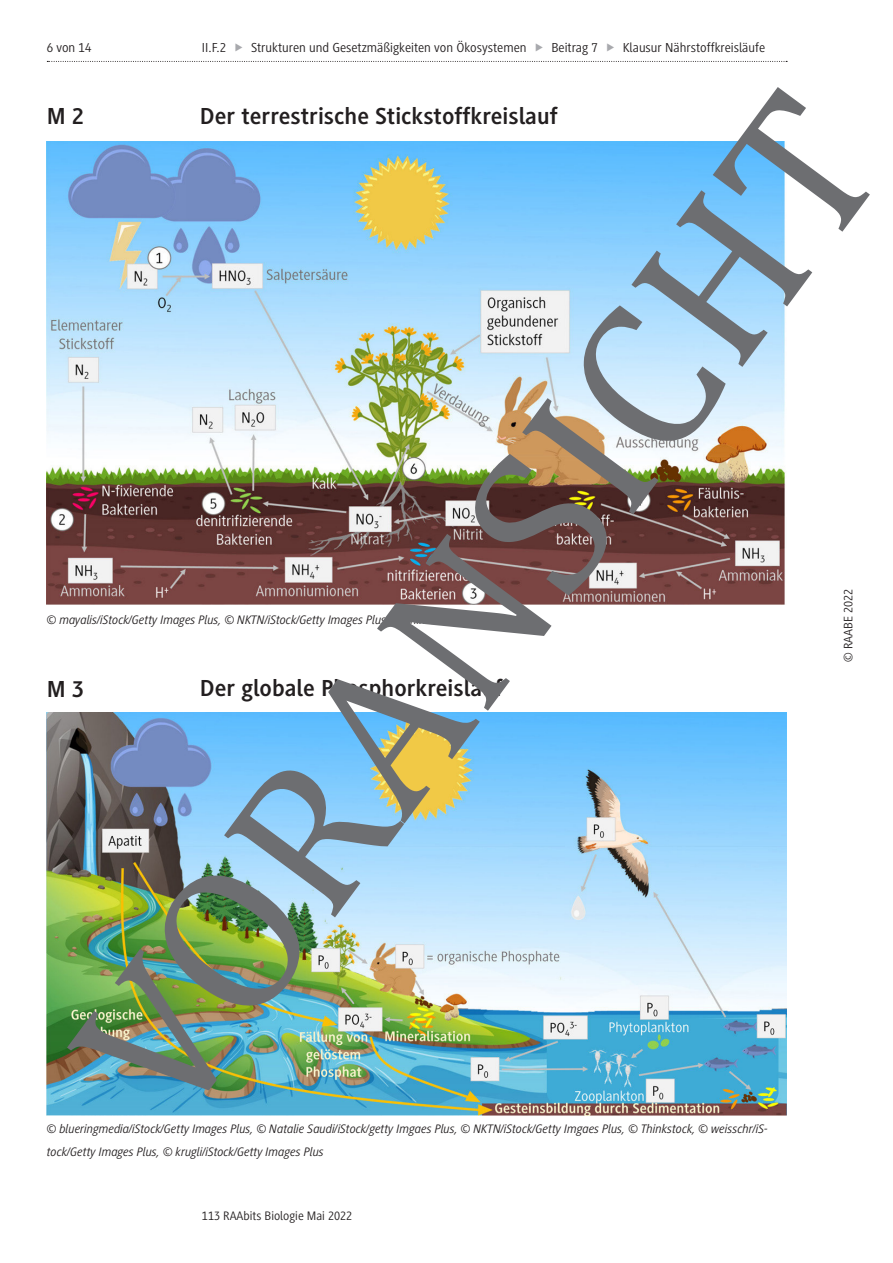
<style>
.page{position:relative;width:893px;height:1263px;background:#fff}
.page>*{position:absolute;margin:0;border:0;box-sizing:border-box;transform-origin:0 0}
.t1{font:207px "Cambria";color:#6d6e71}
.t2{font:700 24px "Generis Sans Pro";color:#231f20}
.t3{font:13.5px "Generis Sans Pro";color:#231f20}
.t4{font:italic 12.75px/22px "Generis Sans Pro";color:#231f20}
.t5{font:12.75px "Generis Sans Pro";color:#231f20}
</style>
<div class="page">
<svg style="left:47px;top:61px;width:740px;height:1px"></svg>
<img style="left:47px;top:142px;width:738px;height:463px">
<img style="left:47px;top:713px;width:740px;height:402px">
<p class="t3" style="left:47px;top:41px;width:46px">6 von 14</p>
<p class="t3" style="left:202px;top:41px;width:26px">II.F.2</p>
<p class="t3" style="left:251px;top:41px;width:277px">Strukturen und Gesetzmäßigkeiten von Ökosystemen</p>
<p class="t3" style="left:551px;top:41px;width:48px">Beitrag 7</p>
<p class="t3" style="left:623px;top:41px;width:144px">Klausur Nährstoffkreisläufe</p>
<h1 class="t1" style="left:19px;top:1012px;width:1205px;rotate:-53deg">VORANSICHT</h1>
<h2 class="t2" style="left:200px;top:107px;width:359px">Der terrestrische Stickstoffkreislauf</h2>
<h2 class="t2" style="left:47px;top:107px;width:39px">M 2</h2>
<p class="t5" style="left:842px;top:662px;width:75px;rotate:-90deg">© RAABE 2022</p>
<p class="t4" style="left:47px;top:610px;width:411px">© mayalis/iStock/Getty Images Plus, © NKTN/iStock/Getty Images Plus, © Thinkstock</p>
<h2 class="t2" style="left:200px;top:678px;width:304px">Der globale Phosphorkreislauf</h2>
<h2 class="t2" style="left:47px;top:680px;width:39px">M 3</h2>
<p class="t4" style="left:47px;top:1119px;width:723px">© blueringmedia/iStock/Getty Images Plus, © Natalie Saudi/iStock/getty Imgaes Plus, © NKTN/iStock/Getty Imgaes Plus, © Thinkstock, © weisschr/iS&shy;tock/Getty Images Plus, © krugli/iStock/Getty Images Plus</p>
<p class="t5" style="left:202px;top:1209px;width:152px">113 RAAbits Biologie Mai 2022</p>
</div>
